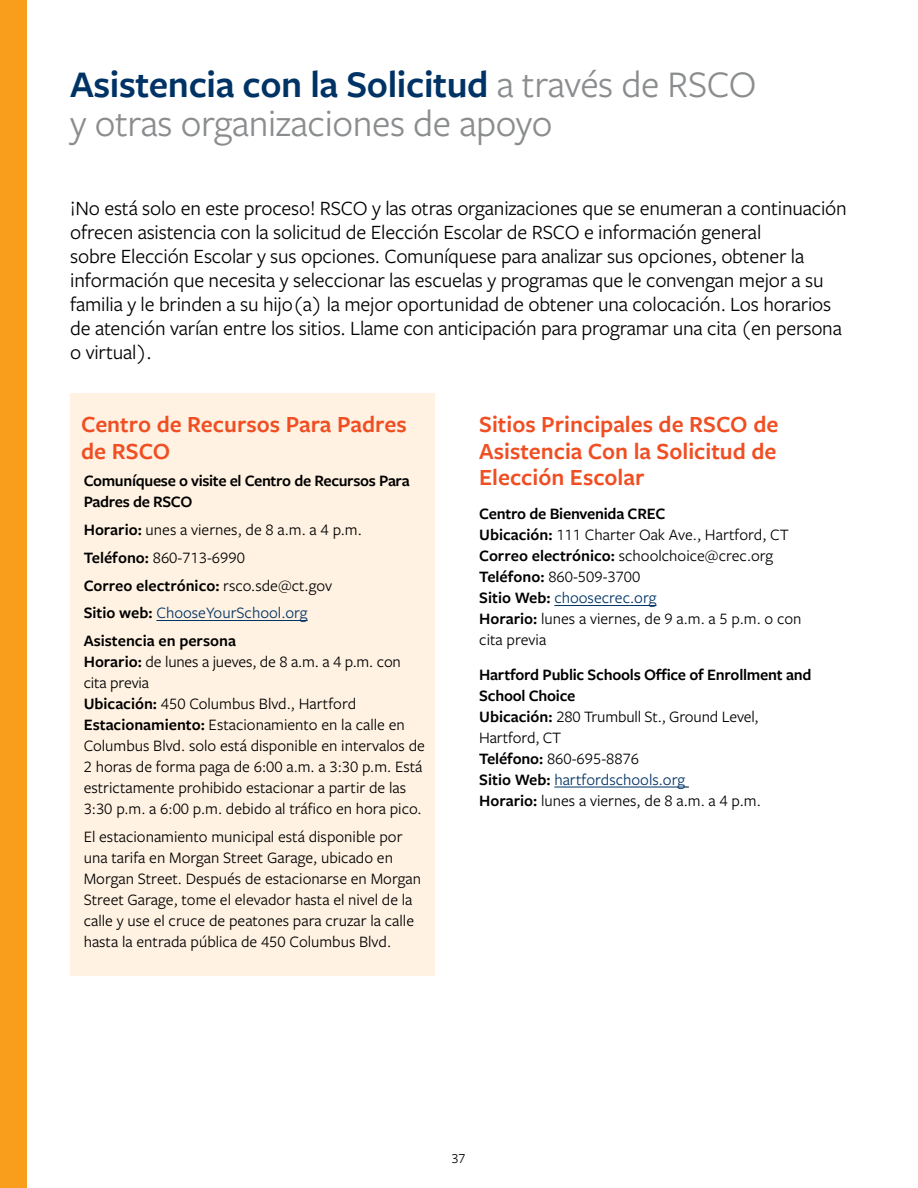
<style>
.page{position:relative;width:918px;height:1188px;background:#fff}
.page>*{position:absolute;margin:0;border:0;box-sizing:border-box;transform-origin:0 0}
.blue_headlines{font:39px/39px "Freight Sans Pro";letter-spacing:-.01em;color:#8a8c8e}
.orange_subheads{font:600 24px/26.2px "Freight Sans Pro";color:#f04e23}
.section_lead_in{font:21px/24px "Freight Sans Pro";letter-spacing:-.01em;color:#000}
.body_copy{font:16.5px/21px "Freight Sans Pro";color:#000}
.black_second_sub{font:16.5px/21px "Freight Sans Pro";color:#000}
.black_second_sub-2{font:600 16.5px/21px "Freight Sans Pro";letter-spacing:-.015em;color:#000}
.body_copy-2{font:600 16.5px/21px "Freight Sans Pro";letter-spacing:-.02em;color:#000}
.body_copy-3{font:600 16.5px "Freight Sans Pro";color:#000}
.body_copy-4{font:16.5px "Freight Sans Pro";color:#003365}
.t1{font:14.25px "Freight Sans Pro";color:#000}
.s1{font-weight:600;color:#003365}
.s2{font-weight:600}
.s3{font-weight:400}
.s4{font-weight:600;color:#000}
.s5{color:#003365}
.s6{font-weight:400;color:#003365}
</style>
<div class="page">
<div style="left:70px;top:393px;width:365px;height:582px;background:#fff2e2"></div>
<hr style="left:156px;top:620px;width:152px;height:1px;background:#003365">
<hr style="left:554px;top:605px;width:102px;height:1px;background:#003365">
<hr style="left:554px;top:787px;width:131px;height:1px;background:#003365">
<div style="left:0;top:0;width:27px;height:1188px;background:#f99d1c"></div>
<h1 class="blue_headlines" style="left:70px;top:64px;width:688px"><span class="s1">Asistencia con la Solicitud</span> a través de RSCO y otras organizaciones de apoyo</h1>
<p class="section_lead_in" style="left:70px;top:195px;width:778px">¡No está solo en este proceso! RSCO y las otras organizaciones que se enumeran a continuación ofrecen asistencia con la solicitud de Elección Escolar de RSCO e información general<br>sobre Elección Escolar y sus opciones. Comuníquese para analizar sus opciones, obtener la información que necesita y seleccionar las escuelas y programas que le convengan mejor a su familia y le brinden a su hijo(a) la mejor oportunidad de obtener una colocación. Los horarios de atención varían entre los sitios. Llame con anticipación para programar una cita (en persona o virtual).</p>
<h2 class="orange_subheads" style="left:81px;top:410px;width:327px">Centro de Recursos Para Padres de RSCO</h2>
<p class="body_copy-2" style="left:84px;top:470px;width:327px">Comuníquese o visite el Centro de Recursos Para<br>Padres de RSCO</p>
<p class="body_copy" style="left:84px;top:519px;width:280px"><span class="s2">Horario:</span> unes a viernes, de 8 a.m. a 4 p.m.</p>
<p class="body_copy" style="left:84px;top:546px;width:163px"><span class="s2">Teléfono:</span> 860-713-6990</p>
<p class="body_copy-3" style="left:84px;top:574px;width:250px">Correo electrónico: <span class="s3">rsco.sde@ct.gov</span></p>
<p class="body_copy-4" style="left:84px;top:602px;width:225px"><span class="s4">Sitio web:</span> ChooseYourSchool.org</p>
<p class="body_copy" style="left:84px;top:630px;width:343px"><span class="s2">Asistencia en persona<br>Horario:</span> de lunes a jueves, de 8 a.m. a 4 p.m. con cita previa<br><span class="s2">Ubicación:</span> 450 Columbus Blvd., Hartford <span class="s2">Estacionamiento:</span> Estacionamiento en la calle en Columbus Blvd. solo está disponible en intervalos de 2 horas de forma paga de 6:00 a.m. a 3:30 p.m. Está estrictamente prohibido estacionar a partir de las 3:30 p.m. a 6:00 p.m. debido al tráfico en hora pico.</p>
<p class="body_copy" style="left:84px;top:825px;width:339px">El estacionamiento municipal está disponible por una tarifa en Morgan Street Garage, ubicado en Morgan Street. Después de estacionarse en Morgan Street Garage, tome el elevador hasta el nivel de la calle y use el cruce de peatones para cruzar la calle hasta la entrada pública de 450 Columbus Blvd.</p>
<h2 class="orange_subheads" style="left:479px;top:410px;width:301px;text-align:justify">Sitios Principales de RSCO de Asistencia Con la Solicitud de Elección Escolar</h2>
<h3 class="black_second_sub" style="left:479px;top:503px;width:324px"><span class="s2">Centro de Bienvenida CREC<br>Ubicación:</span> 111 Charter Oak Ave., Hartford, CT<br><span class="s2">Correo electrónico:</span> schoolchoice@crec.org<br><span class="s2">Teléfono:</span> 860-509-3700<br><span class="s2">Sitio Web:</span> <span class="s5">choosecrec.org<br></span><span class="s2">Horario:</span> lunes a viernes, de 9 a.m. a 5 p.m. o con cita previa</h3>
<h3 class="black_second_sub-2" style="left:479px;top:663px;width:334px">Hartford Public Schools Office of Enrollment and<br>School Choice<br>Ubicación: <span class="s3">280 Trumbull St., Ground Level,<br>Hartford, CT<br></span>Teléfono: <span class="s3">860-695-8876<br></span>Sitio Web: <span class="s6">hartfordschools.org<br></span>Horario: <span class="s3">lunes a viernes, de 8 a.m. a 4 p.m.</span></h3>
<p class="t1" style="left:451px;top:1149px;width:16px">37</p>
</div>
